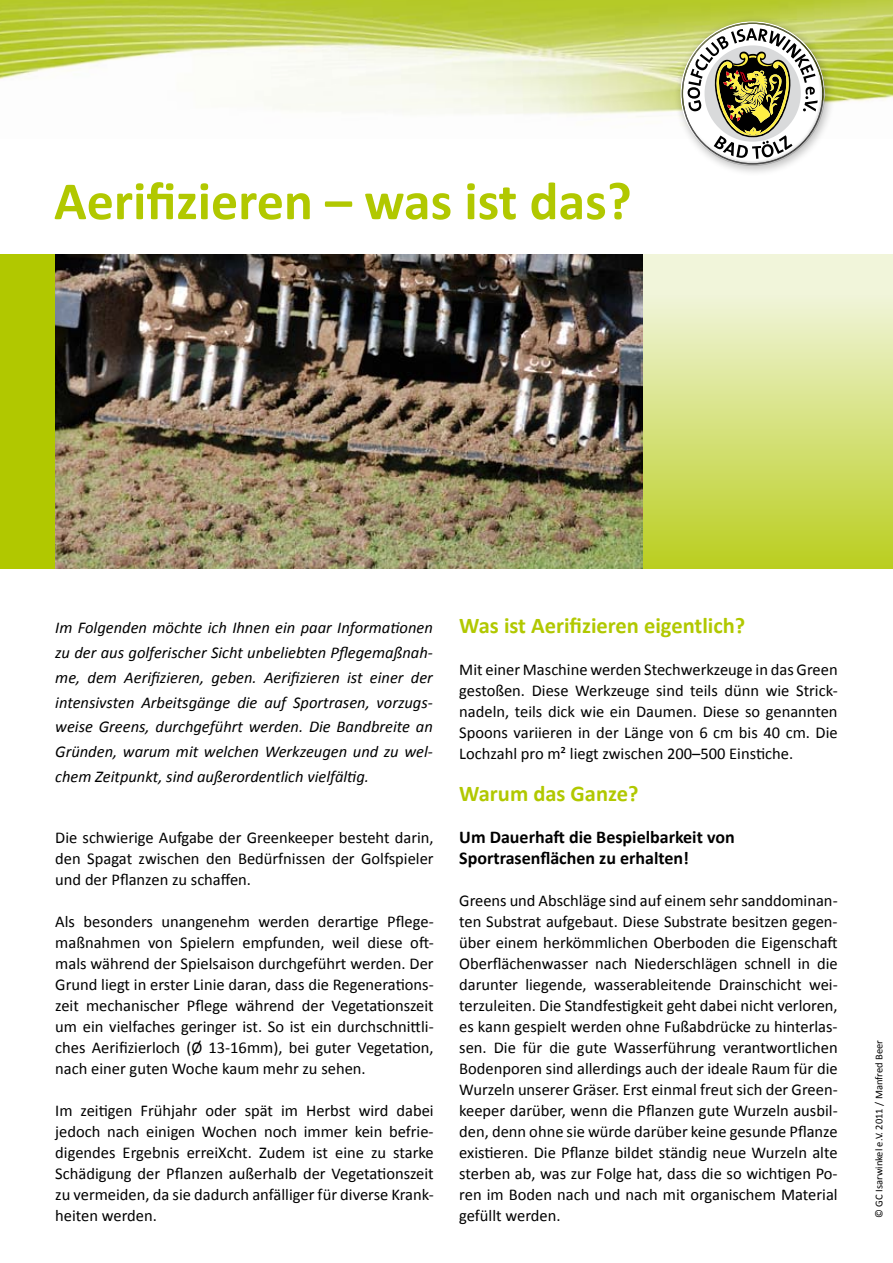
<style>
.page{position:relative;width:893px;height:1263px;background:#fff}
.page>*{position:absolute;margin:0;border:0;box-sizing:border-box;transform-origin:0 0}
.t1{font:700 54px "Calibri";color:#b1c800}
.t2{font:700 22.5px "Calibri";color:#b1c800}
.t3{font:700 18px/21px "Calibri";color:#000}
.t4{font:16.5px/21px "Calibri";color:#000;text-align:justify}
.t5{font:italic 16.5px/24.8px "Calibri";color:#000;text-align:justify}
.t6{font:10.5px "Calibri";color:#000}
</style>
<div class="page">
<img style="left:0;top:0;width:893px;height:117px">
<div style="left:674px;top:15px;width:161px;height:161px;background:#000;opacity:.25"></div>
<div style="left:678px;top:21px;width:141px;height:109px;background:#fff;opacity:.25"></div>
<div style="left:682px;top:44px;width:143px;height:124px;background:#000;opacity:.3"></div>
<div style="left:0;top:254px;width:893px;height:315px;background:#b1c800"></div>
<svg style="left:642px;top:254px;width:251px;height:315px;background:#d8e387"></svg>
<img style="left:55px;top:254px;width:587px;height:315px">
<h1 class="t1" style="left:54px;top:168px;width:579px">Aerifizieren – was ist das?</h1>
<p class="t5" style="left:55px;top:615px;width:379px">Im Folgenden möchte ich Ihnen ein paar Informationen zu der aus golferischer Sicht unbeliebten Pflegemaßnah&shy;me, dem Aerifizieren, geben. Aerifizieren ist einer der intensivsten Arbeitsgänge die auf Sportrasen, vorzugs&shy;weise Greens, durchgeführt werden. Die Bandbreite an Gründen, warum mit welchen Werkzeugen und zu wel&shy;chem Zeitpunkt, sind außerordentlich vielfältig.</p>
<p class="t4" style="left:55px;top:826px;width:380px">Die schwierige Aufgabe der Greenkeeper besteht darin, den Spagat zwischen den Bedürfnissen der Golfspieler und der Pflanzen zu schaffen.</p>
<p class="t4" style="left:55px;top:910px;width:380px">Als besonders unangenehm werden derartige Pflege&shy;maßnahmen von Spielern empfunden, weil diese oft&shy;mals während der Spielsaison durchgeführt werden. Der Grund liegt in erster Linie daran, dass die Regenerations&shy;zeit mechanischer Pflege während der Vegetationszeit um ein vielfaches geringer ist. So ist ein durchschnittli&shy;ches Aerifizierloch (Ø 13-16mm), bei guter Vegetation, nach einer guten Woche kaum mehr zu sehen.</p>
<p class="t4" style="left:55px;top:1099px;width:380px">Im zeitigen Frühjahr oder spät im Herbst wird dabei jedoch nach einigen Wochen noch immer kein befrie&shy;digendes Ergebnis erreiXcht. Zudem ist eine zu starke Schädigung der Pflanzen außerhalb der Vegetationszeit zu vermeiden, da sie dadurch anfälliger für diverse Krank&shy;heiten werden.</p>
<h2 class="t2" style="left:459px;top:611px;width:288px">Was ist Aerifizieren eigentlich?</h2>
<p class="t4" style="left:459px;top:658px;width:380px">Mit einer Maschine werden Stechwerkzeuge in das Green gestoßen. Diese Werkzeuge sind teils dünn wie Strick&shy;nadeln, teils dick wie ein Daumen. Diese so genannten Spoons variieren in der Länge von 6 cm bis 40 cm. Die Lochzahl pro m² liegt zwischen 200–500 Einstiche.</p>
<h2 class="t2" style="left:459px;top:779px;width:181px">Warum das Ganze?</h2>
<p class="t3" style="left:459px;top:825px;width:277px">Um Dauerhaft die Bespielbarkeit von<br>Sportrasenflächen zu erhalten!</p>
<p class="t4" style="left:459px;top:889px;width:380px">Greens und Abschläge sind auf einem sehr sanddominan&shy;ten Substrat aufgebaut. Diese Substrate besitzen gegen&shy;über einem herkömmlichen Oberboden die Eigenschaft Oberflächenwasser nach Niederschlägen schnell in die darunter liegende, wasserableitende Drainschicht wei&shy;terzuleiten. Die Standfestigkeit geht dabei nicht verloren, es kann gespielt werden ohne Fußabdrücke zu hinterlas&shy;sen. Die für die gute Wasserführung verantwortlichen Bodenporen sind allerdings auch der ideale Raum für die Wurzeln unserer Gräser. Erst einmal freut sich der Green&shy;keeper darüber, wenn die Pflanzen gute Wurzeln ausbil&shy;den, denn ohne sie würde darüber keine gesunde Pflanze existieren. Die Pflanze bildet ständig neue Wurzeln alte sterben ab, was zur Folge hat, dass die so wichtigen Po&shy;ren im Boden nach und nach mit organischem Material gefüllt werden.</p>
<p class="t6" style="left:872px;top:1217px;width:179px;rotate:-90deg">© GC Isarwinkel e.V. 2011 / Manfred Beer</p>
</div>
